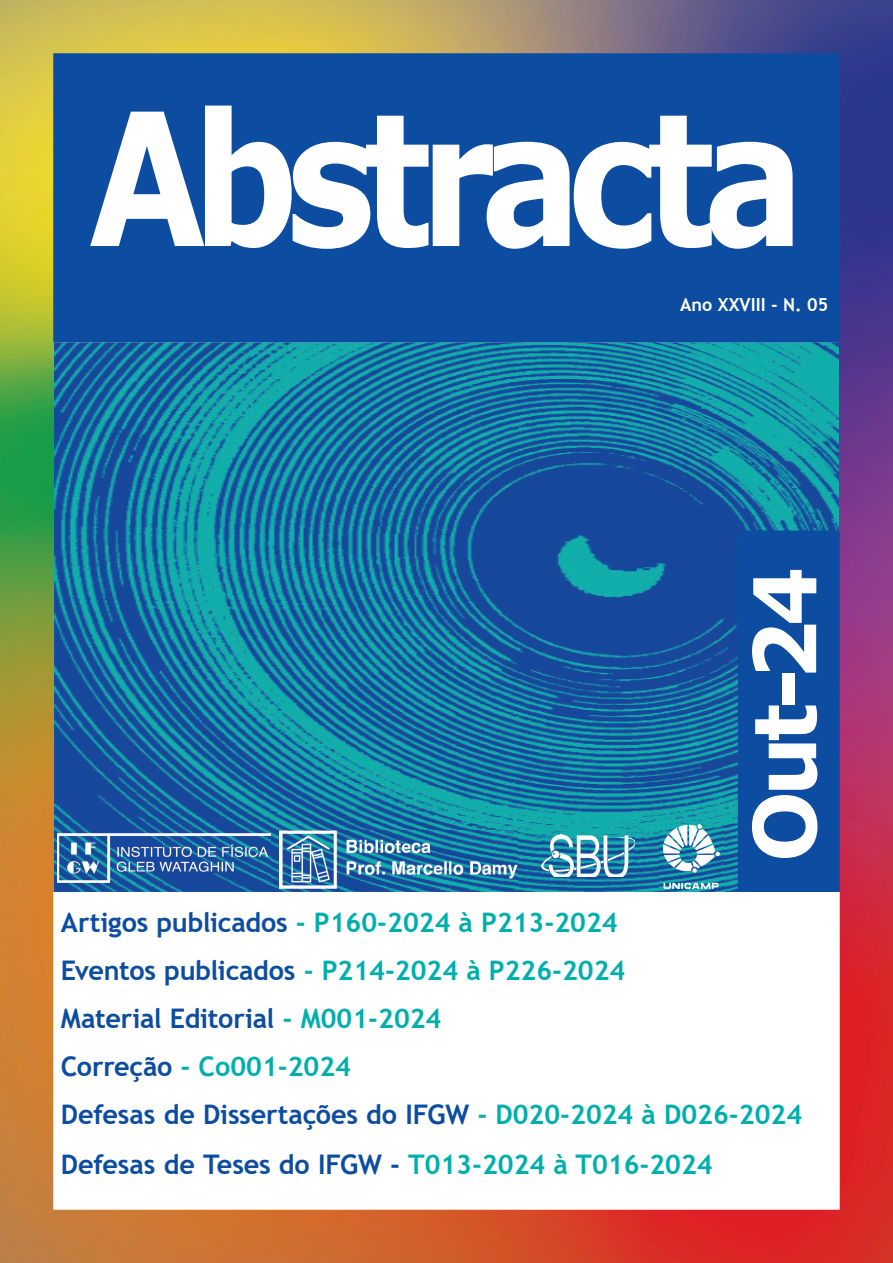
<style>
.page{position:relative;width:893px;height:1263px;background:#fff}
.page>*{position:absolute;margin:0;border:0;box-sizing:border-box;transform-origin:0 0}
.t1{font:700 184.8px "Verdana";letter-spacing:-.085em;color:#fff;scale:.82 1}
.t2{font:700 86.55px "Verdana";color:#fff}
.t3{font:700 27px/48.3px "Trebuchet MS";color:#0d4da1}
.t4{font:700 18px "Trebuchet MS";color:#fff}
.s1{color:#00afad}
</style>
<div class="page">
<img style="left:0;top:0;width:893px;height:368px">
<img style="left:0;top:368px;width:104px;height:895px">
<img style="left:789px;top:368px;width:104px;height:895px">
<img style="left:104px;top:1210px;width:685px;height:53px">
<img style="left:54px;top:342px;width:785px;height:550px">
<div style="left:53px;top:53px;width:787px;height:289px;background:#0d4da1;border:2px solid #0d4da1"></div>
<div style="left:53px;top:892px;width:787px;height:318px;background:#fff;border:2px solid #fff"></div>
<div style="left:738px;top:530px;width:102px;height:362px;background:#0d4da1;border:2px solid #0d4da1"></div>
<img style="left:57px;top:833px;width:213px;height:49px">
<img style="left:542px;top:835px;width:93px;height:42px">
<img style="left:280px;top:831px;width:237px;height:57px">
<img style="left:660px;top:825px;width:63px;height:63px">
<h1 class="t1" style="left:88px;top:48px;width:875px">Abstracta</h1>
<p class="t4" style="left:680px;top:293px;width:150px">Ano XXVIII - N. 05</p>
<h2 class="t2" style="left:723px;top:862px;width:297px;rotate:-90deg">Out-24</h2>
<p class="t3" style="left:61px;top:899px;width:743px">Artigos publicados <span class="s1">- P160-2024 à P213-2024<br></span>Eventos publicados <span class="s1">- P214-2024 à P226-2024<br></span>Material Editorial <span class="s1">- M001-2024<br></span>Correção <span class="s1">- Co001-2024<br></span>Defesas de Dissertações do IFGW <span class="s1">- D020-2024 à D026-2024<br></span>Defesas de Teses do IFGW - <span class="s1">T013-2024 à T016-2024</span></p>
</div>
